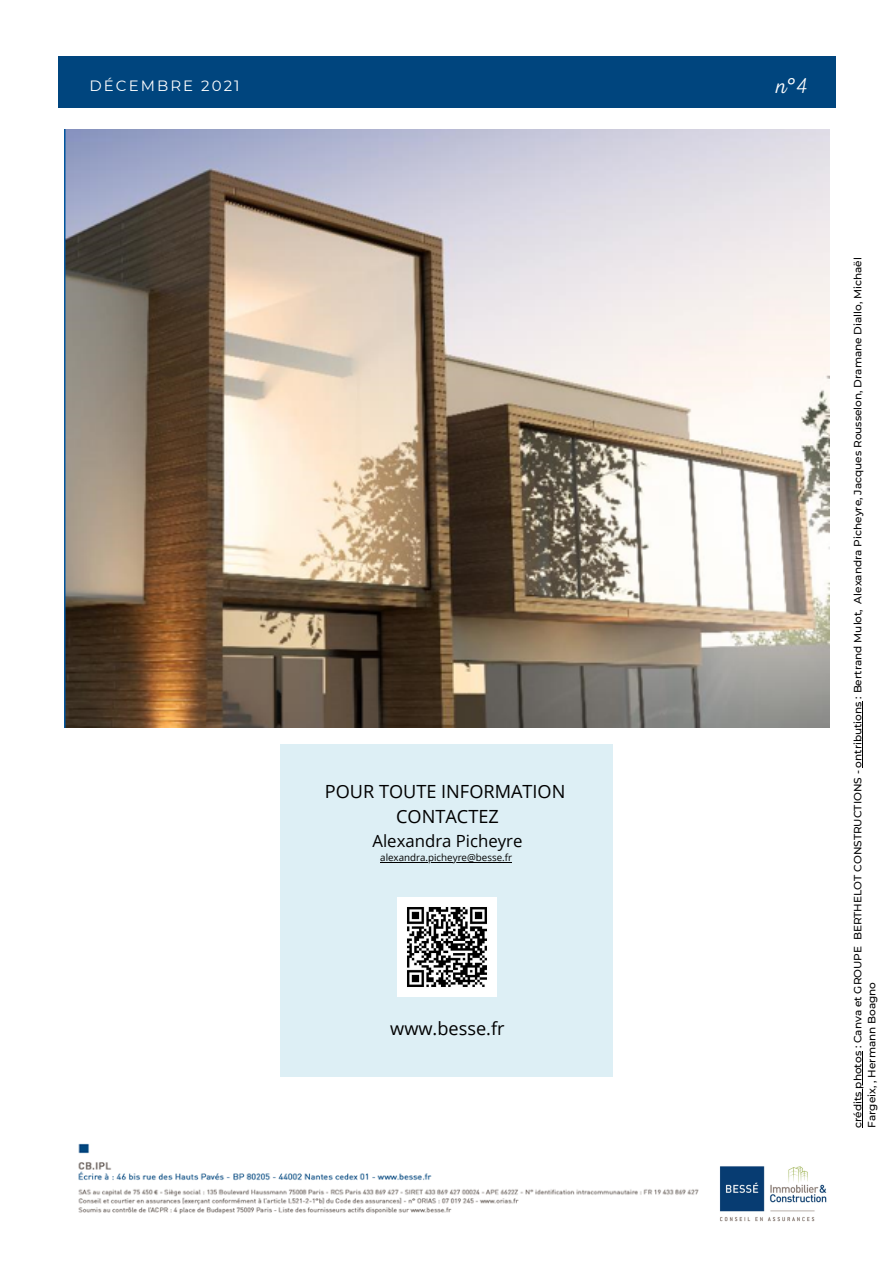
<style>
.page{position:relative;width:894px;height:1264px;background:#fff}
.page>*{position:absolute;margin:0;border:0;box-sizing:border-box;transform-origin:0 0}
.t1{font:22.95px "RTL Adam Script Thin";color:#fff}
.t2{font:18.15px "Open Sans";color:#000}
.t3{font:16.8px "Open Sans";color:#000}
.t4{font:14.85px "Lora";letter-spacing:.14em;color:#fff}
.t5{font:14.85px "Montserrat";letter-spacing:.14em;color:#fff}
.t6{font:500 10.5px/14px "Montserrat";color:#000}
.t7{font:9.75px "Open Sans";color:#000}
</style>
<div class="page">
<div style="left:58px;top:56px;width:777px;height:51px;background:#00457e"></div>
<img style="left:720px;top:1166px;width:107px;height:56px">
<img style="left:78px;top:1143px;width:621px;height:71px">
<div style="left:280px;top:744px;width:333px;height:332px;background:#ddeff5"></div>
<hr style="left:380px;top:862px;width:132px;height:1px;background:#000">
<img style="left:397px;top:897px;width:99px;height:99px">
<img style="left:65px;top:130px;width:764px;height:598px">
<hr style="left:862px;top:1051px;width:1px;height:76px;background:#000">
<hr style="left:862px;top:701px;width:1px;height:66px;background:#000">
<p class="t4" style="left:75px;top:71px;width:160px">1 DÉCEMBRE 2020</p>
<p class="t4" style="left:792px;top:71px;width:28px">N°1</p>
<p class="t5" style="left:89px;top:76px;width:152px">DÉCEMBRE 2021</p>
<p class="t1" style="left:776px;top:72px;width:33px">n°4</p>
<p class="t2" style="left:325px;top:778px;width:242px">POUR TOUTE INFORMATION</p>
<p class="t2" style="left:396px;top:803px;width:104px">CONTACTEZ</p>
<p class="t3" style="left:372px;top:828px;width:151px">Alexandra Picheyre</p>
<p class="t7" style="left:380px;top:851px;width:133px">alexandra.picheyre@besse.fr</p>
<p class="t2" style="left:390px;top:1015px;width:116px">www.besse.fr</p>
<p class="t6" style="left:850px;top:1127px;width:872px;rotate:-90deg">crédits photos : Canva et GROUPE BERTHELOT CONSTRUCTIONS - ontributions : Bertrand Mulot, Alexandra Picheyre, Jacques Rousselon, Dramane Diallo, Michaël<br>Fargeix, , Hermann Boagno</p>
</div>
